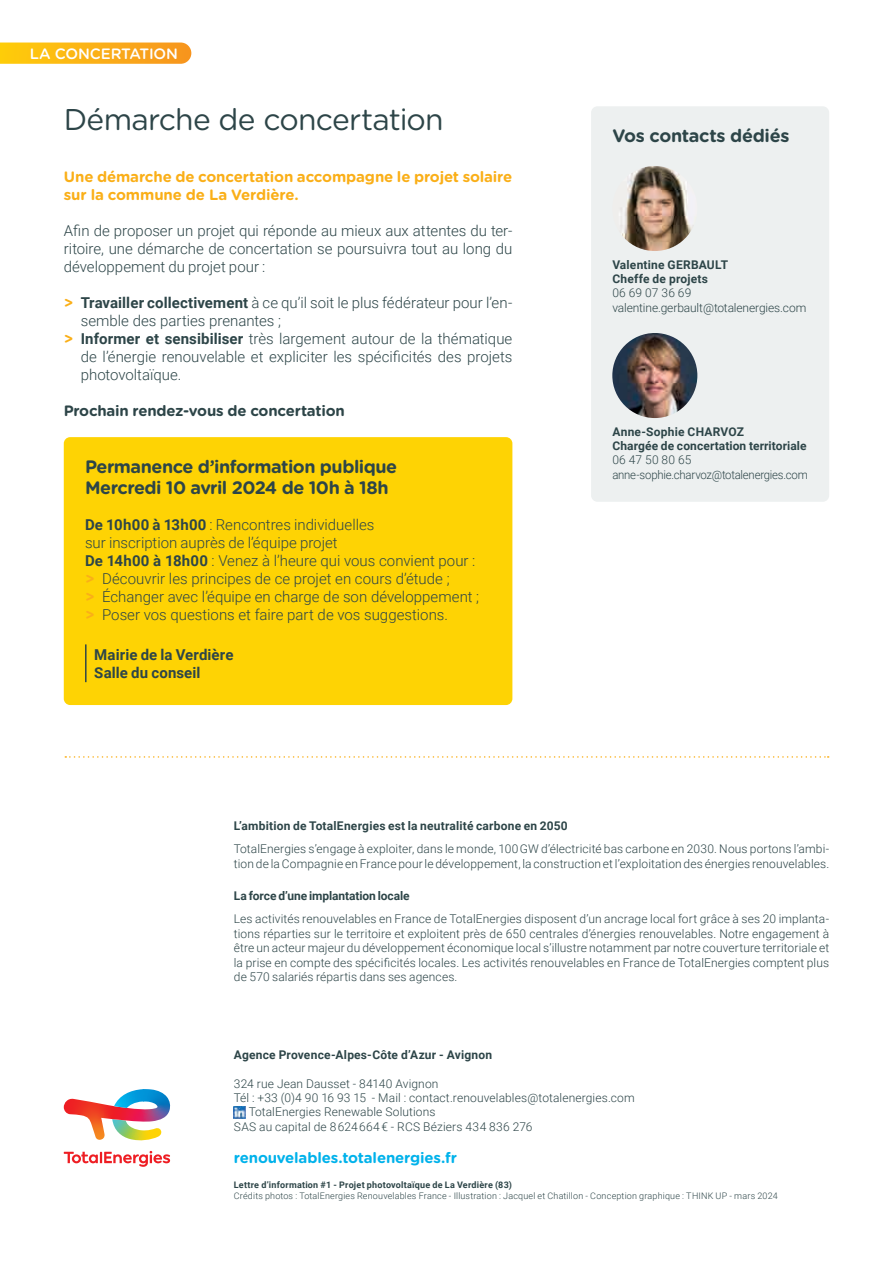
<style>
.page{position:relative;width:893px;height:1263px;background:#fff}
.page>*{position:absolute;margin:0;border:0;box-sizing:border-box;transform-origin:0 0}
.t1{font:30px "Gotham Rounded";letter-spacing:-.025em;color:#2d4548}
.t2{font:700 18px/21.6px "Gotham Rounded";letter-spacing:-.025em;color:#2d4548}
.t3{font:300 15px/18px "Roboto";color:#2d4548;text-align:justify}
.t4{font:700 15px/18px "Gotham Rounded";letter-spacing:-.01em;color:#faaf18}
.t5{font:700 15px "Gotham Rounded";letter-spacing:-.015em;color:#2d4548}
.t6{font:700 15px/18px "Roboto";letter-spacing:.005em;color:#2d4548}
.t7{font:700 15px "Gotham Rounded";letter-spacing:-.01em;color:#00b2eb}
.t8{font:500 15px "Gotham Rounded";letter-spacing:-.01em;color:#fff}
.t9{font:300 12px/14.4px "Roboto";letter-spacing:.01em;color:#2d4548}
.t10{font:700 12px/14.4px "Roboto";letter-spacing:.015em;color:#2d4548}
.t11{font:300 12px/14.4px "Roboto";letter-spacing:-.02em;color:#2d4548}
.t12{font:300 12px/14.4px "Roboto";letter-spacing:-.01em;color:#2d4548}
.t13{font:700 12px "Roboto";letter-spacing:-.01em;color:#2d4548}
.t14{font:300 9px "Roboto";letter-spacing:.02em;color:#2d4548}
.t15{font:700 9px "Roboto";letter-spacing:.025em;color:#2d4548}
.s1{font-family:"Gotham Rounded";font-weight:700;color:#faaf18}
.s2{font-weight:700}
</style>
<div class="page">
<svg style="left:64px;top:1151px;width:106px;height:16px"></svg>
<img style="left:64px;top:1089px;width:107px;height:52px">
<svg style="left:234px;top:1106px;width:12px;height:12px"></svg>
<svg style="left:65px;top:756px;width:764px;height:2px"></svg>
<div style="left:64px;top:437px;width:448px;height:268px;background:#fed304;border-radius:6px"></div>
<hr style="left:85px;top:644px;width:2px;height:38px;background:#2d4548">
<div style="left:591px;top:106px;width:238px;height:396px;background:#edf0f0;border-radius:6px"></div>
<img style="left:612px;top:166px;width:85px;height:85px;border-radius:43px">
<img style="left:612px;top:333px;width:85px;height:85px;border-radius:43px">
<svg style="left:0;top:43px;width:191px;height:21px;background:#fab21a"></svg>
<p class="t8" style="left:30px;top:43px;width:150px">LA CONCERTATION</p>
<h1 class="t1" style="left:64px;top:99px;width:381px">Démarche de concertation</h1>
<p class="t4" style="left:64px;top:167px;width:450px">Une démarche de concertation accompagne le projet solaire sur la commune de La Verdière.</p>
<p class="t3" style="left:64px;top:221px;width:450px">Afin de proposer un projet qui réponde au mieux aux attentes du ter&shy;ritoire, une démarche de concertation se poursuivra tout au long du développement du projet pour :</p>
<p class="t3" style="left:64px;top:293px;width:450px"><span class="s1">&gt;</span> <span class="s2">Travailler collectivement</span> à ce qu’il soit le plus fédérateur pour l’en-</p>
<p class="t3" style="left:81px;top:311px;width:202px">semble des parties prenantes ;</p>
<p class="t3" style="left:64px;top:329px;width:450px"><span class="s1">&gt;</span> <span class="s2">Informer et sensibiliser</span> très largement autour de la thématique</p>
<p class="t3" style="left:81px;top:347px;width:433px">de l’énergie renouvelable et expliciter les spécificités des projets</p>
<p class="t3" style="left:81px;top:365px;width:102px">photovoltaïque.</p>
<p class="t5" style="left:64px;top:400px;width:283px">Prochain rendez-vous de concertation</p>
<h2 class="t2" style="left:85px;top:455px;width:314px">Permanence d’information publique<br>Mercredi 10 avril 2024 de 10h à 18h</h2>
<p class="t3" style="left:85px;top:515px;width:396px;text-align:left"><span class="s2">De 10h00 à 13h00</span> : Rencontres individuelles<br>sur inscription auprès de l’équipe projet<br><span class="s2">De 14h00 à 18h00</span> : Venez à l’heure qui vous convient pour : <span class="s1">&gt;</span> Découvrir les principes de ce projet en cours d’étude ;<br><span class="s1">&gt;</span> Échanger avec l’équipe en charge de son développement ; <span class="s1">&gt;</span> Poser vos questions et faire part de vos suggestions.</p>
<p class="t6" style="left:94px;top:645px;width:141px">Mairie de la Verdière<br>Salle du conseil</p>
<h2 class="t2" style="left:612px;top:124px;width:179px">Vos contacts dédiés</h2>
<p class="t10" style="left:612px;top:257px;width:118px">Valentine GERBAULT<br>Cheffe de projets</p>
<p class="t12" style="left:612px;top:285px;width:195px">06 69 07 36 69 valentine.gerbault@totalenergies.com</p>
<p class="t10" style="left:612px;top:424px;width:196px">Anne-Sophie CHARVOZ<br>Chargée de concertation territoriale</p>
<p class="t11" style="left:612px;top:452px;width:197px">06 47 50 80 65 anne-sophie.charvoz@totalenergies.com</p>
<p class="t10" style="left:234px;top:818px;width:335px">L’ambition de TotalEnergies est la neutralité carbone en 2050</p>
<p class="t9" style="left:234px;top:841px;width:597px">TotalEnergies s’engage à exploiter, dans le monde, 100 GW d’électricité bas carbone en 2030. Nous portons l’ambi&shy;tion de la Compagnie en France pour le développement, la construction et l’exploitation des énergies renouvelables.</p>
<p class="t13" style="left:234px;top:887px;width:177px">La force d’une implantation locale</p>
<p class="t9" style="left:234px;top:911px;width:597px;text-align:justify">Les activités renouvelables en France de TotalEnergies disposent d’un ancrage local fort grâce à ses 20 implanta&shy;tions réparties sur le territoire et exploitent près de 650 centrales d’énergies renouvelables. Notre engagement à être un acteur majeur du développement économique local s’illustre notamment par notre couverture territoriale et la prise en compte des spécificités locales. Les activités renouvelables en France de TotalEnergies comptent plus de 570 salariés répartis dans ses agences.</p>
<p class="t10" style="left:234px;top:1047px;width:260px">Agence Provence-Alpes-Côte d’Azur - Avignon</p>
<p class="t9" style="left:234px;top:1076px;width:206px">324 rue Jean Dausset - 84140 Avignon</p>
<p class="t9" style="left:234px;top:1090px;width:402px">Tél : +33 (0)4 90 16 93 15 - Mail : contact.renouvelables@totalenergies.com</p>
<p class="t9" style="left:249px;top:1104px;width:188px">TotalEnergies Renewable Solutions</p>
<p class="t9" style="left:234px;top:1119px;width:300px">SAS au capital de 8 624 664 € - RCS Béziers 434 836 276</p>
<p class="t7" style="left:234px;top:1147px;width:225px">renouvelables.totalenergies.fr</p>
<p class="t15" style="left:234px;top:1179px;width:280px">Lettre d’information #1 - Projet photovoltaïque de La Verdière (83)</p>
<p class="t14" style="left:234px;top:1190px;width:546px">Crédits photos : TotalEnergies Renouvelables France - Illustration : Jacquel et Chatillon - Conception graphique : THINK UP - mars 2024</p>
</div>
